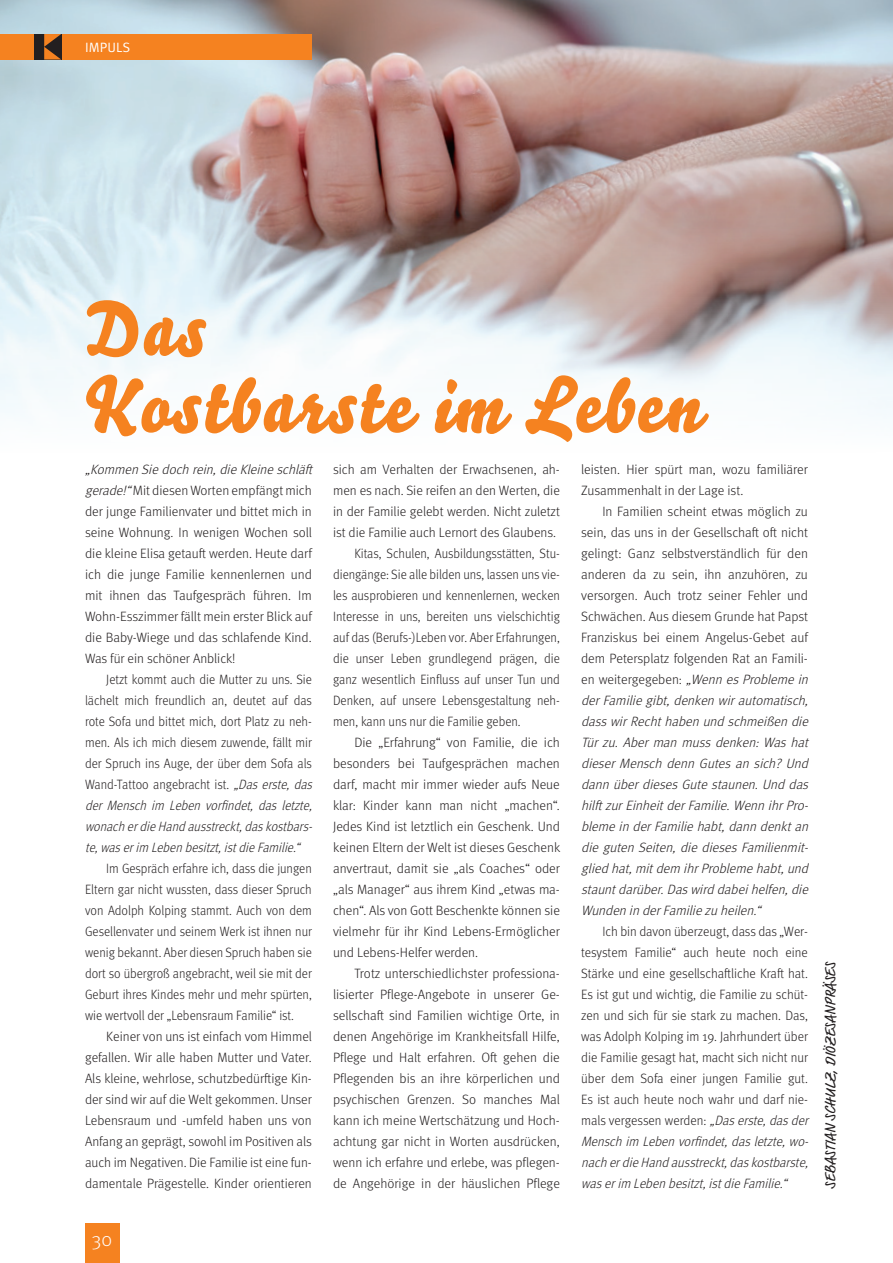
<style>
.page{position:relative;width:893px;height:1263px;background:#fff}
.page>*{position:absolute;margin:0;border:0;box-sizing:border-box;transform-origin:0 0}
.t1{font:75px/76.5px "Bello Script";letter-spacing:.03em;color:#f58220}
.t2{font:300 19.5px "Meta OT";color:#fff}
.t3{font:15px "Market Pro";color:#231f20}
.t4{font:300 13.5px/21px "Meta OT";color:#231f20}
.t5{font:300 13.5px/21px "Meta OT";color:#231f20;scale:.93 1}
.t6{font:italic 300 13.5px/21px "Meta OT";color:#231f20}
.t7{font:300 13.5px/21px "Meta OT";color:#231f20;scale:.96 1}
.t8{font:13.5px "Meta OT Norm";letter-spacing:.01em;color:#fff}
.s1{font-style:italic}
.s2{font-style:normal}
</style>
<div class="page">
<img style="left:0;top:0;width:893px;height:417px">
<div style="left:85px;top:1223px;width:34px;height:40px;background:#f58220"></div>
<div style="left:0;top:34px;width:312px;height:26px;background:#f58220"></div>
<div style="left:34px;top:34px;width:27px;height:26px;background:#231f20"></div>
<svg style="left:44px;top:34px;width:17px;height:26px"></svg>
<p class="t8" style="left:85px;top:39px;width:47px">IMPULS</p>
<h1 class="t1" style="left:85px;top:289px;width:617px">Das<br>Kostbarste im Leben</h1>
<p class="t4" style="left:85px;top:459px;width:232px"><span class="s1">„KommenSiedoch rein,dieKleineschläft gerade!“</span>Mit diesen Worten empfängt mich der junge Familienvater und bittet mich in seine Wohnung. In wenigen Wochen soll die kleine Elisa getauft werden. Heute darf ich die junge Familie kennenlernen und mit ihnen das Taufgespräch führen. Im Wohn-Esszimmer fällt mein erster Blick auf die Baby-Wiege und das schlafende Kind.<br>Was für ein schöner Anblick!</p>
<p class="t5" style="left:85px;top:669px;width:250px;text-indent:21px">Jetzt kommt auch die Mutter zu uns. Sie lächelt mich freundlich an, deutet auf das rote Sofa und bittet mich, dort Platz zu neh&shy;men. Als ich mich diesem zuwende, fällt mir der Spruch ins Auge, der über dem Sofa als Wand-Tattoo angebracht ist. <span class="s1">„Daserste,das der Mensch im Leben vorfindet, das letzte, wonacherdieHandausstreckt,daskostbars&shy;te,waserim Lebenbesitzt,istdieFamilie.“</span></p>
<p class="t5" style="left:85px;top:858px;width:245px;text-align:justify;text-indent:21px">Im Gespräch erfahre ich, dass die jungen Eltern gar nicht wussten, dass dieser Spruch von Adolph Kolping stammt. Auch von dem Gesellenvater und seinem Werk ist ihnen nur wenig bekannt. Aber diesen Spruch haben sie dort so übergroß angebracht, weil sie mit der Geburt ihres Kindes mehr und mehr spürten, wie wertvoll der „Lebensraum Familie“ ist.</p>
<p class="t4" style="left:85px;top:1026px;width:228px;text-align:justify;text-indent:21px">Keiner von uns ist einfach vom Himmel gefallen. Wir alle haben Mutter und Vater.<br>Als kleine, wehrlose, schutzbedürftige Kin&shy;der sind wir auf die Welt gekommen. Unser Lebensraum und -umfeld haben uns von Anfang an geprägt, sowohl im Positiven als auch im Negativen. Die Familie ist eine fun&shy;damentale Prägestelle. Kinder orientieren</p>
<p class="t4" style="left:333px;top:459px;width:228px">sich am Verhalten der Erwachsenen, ah-</p>
<p class="t4" style="left:333px;top:480px;width:228px">men es nach. Sie reifen an den Werten, die</p>
<p class="t4" style="left:333px;top:501px;width:228px">in der Familie gelebt werden. Nicht zuletzt</p>
<p class="t4" style="left:333px;top:522px;width:224px">ist die Familie auch Lernort des Glaubens.</p>
<p class="t5" style="left:354px;top:543px;width:222px">Kitas, Schulen, Ausbildungsstätten, Stu-</p>
<p class="t5" style="left:333px;top:564px;width:245px">diengänge: Sie alle bilden uns, lassen uns vie-</p>
<p class="t5" style="left:333px;top:585px;width:245px">les ausprobieren und kennenlernen, wecken</p>
<p class="t5" style="left:333px;top:606px;width:245px">Interesse in uns, bereiten uns vielschichtig</p>
<p class="t5" style="left:333px;top:627px;width:245px">auf das (Berufs-)Leben vor. Aber Erfahrungen,</p>
<p class="t5" style="left:333px;top:648px;width:245px">die unser Leben grundlegend prägen, die</p>
<p class="t5" style="left:333px;top:669px;width:245px">ganz wesentlich Einfluss auf unser Tun und</p>
<p class="t5" style="left:333px;top:690px;width:245px">Denken, auf unsere Lebensgestaltung neh-</p>
<p class="t5" style="left:333px;top:711px;width:203px">men, kann uns nur die Familie geben.</p>
<p class="t4" style="left:354px;top:732px;width:207px">Die „Erfahrung“ von Familie, die ich</p>
<p class="t4" style="left:333px;top:753px;width:228px">besonders bei Taufgesprächen machen</p>
<p class="t4" style="left:333px;top:774px;width:228px">darf, macht mir immer wieder aufs Neue</p>
<p class="t4" style="left:333px;top:795px;width:228px">klar: Kinder kann man nicht „machen“.</p>
<p class="t4" style="left:333px;top:816px;width:228px">Jedes Kind ist letztlich ein Geschenk. Und</p>
<p class="t4" style="left:333px;top:837px;width:229px">keinen Eltern der Welt ist dieses Geschenk</p>
<p class="t4" style="left:333px;top:858px;width:228px">anvertraut, damit sie „als Coaches“ oder</p>
<p class="t4" style="left:333px;top:879px;width:228px">„als Manager“ aus ihrem Kind „etwas ma-</p>
<p class="t4" style="left:333px;top:900px;width:228px">chen“. Als von Gott Beschenkte können sie</p>
<p class="t4" style="left:333px;top:921px;width:228px">vielmehr für ihr Kind Lebens-Ermöglicher</p>
<p class="t4" style="left:333px;top:942px;width:147px">und Lebens-Helfer werden.</p>
<p class="t4" style="left:354px;top:963px;width:207px">Trotz unterschiedlichster professiona-</p>
<p class="t4" style="left:333px;top:984px;width:228px">lisierter Pflege-Angebote in unserer Ge-</p>
<p class="t4" style="left:333px;top:1005px;width:228px">sellschaft sind Familien wichtige Orte, in</p>
<p class="t4" style="left:333px;top:1026px;width:228px">denen Angehörige im Krankheitsfall Hilfe,</p>
<p class="t4" style="left:333px;top:1047px;width:228px">Pflege und Halt erfahren. Oft gehen die</p>
<p class="t4" style="left:333px;top:1068px;width:228px">Pflegenden bis an ihre körperlichen und</p>
<p class="t4" style="left:333px;top:1089px;width:228px">psychischen Grenzen. So manches Mal</p>
<p class="t4" style="left:333px;top:1110px;width:228px">kann ich meine Wertschätzung und Hoch-</p>
<p class="t4" style="left:333px;top:1131px;width:228px">achtung gar nicht in Worten ausdrücken,</p>
<p class="t4" style="left:333px;top:1152px;width:228px">wenn ich erfahre und erlebe, was pflegen-</p>
<p class="t4" style="left:333px;top:1173px;width:228px">de Angehörige in der häuslichen Pflege</p>
<p class="t4" style="left:581px;top:459px;width:228px">leisten. Hier spürt man, wozu familiärer<br>Zusammenhalt in der Lage ist.</p>
<p class="t6" style="left:581px;top:501px;width:232px;text-indent:21px"><span class="s2">In Familien scheint etwas möglich zu sein, das uns in der Gesellschaft oft nicht gelingt: Ganz selbstverständlich für den anderen da zu sein, ihn anzuhören, zu versorgen. Auch trotz seiner Fehler und Schwächen. Aus diesem Grunde hat Papst Franziskus bei einem Angelus-Gebet auf dem Petersplatz folgenden Rat an Famili&shy;en weitergegeben:</span> „WennesProblemein derFamiliegibt,denkenwirautomatisch, dasswirRechthabenundschmeißendie Tür zu. Aber man muss denken: Was hat dieser Mensch denn Gutes an sich? Und dannüberdiesesGutestaunen.Unddas hilftzurEinheitderFamilie.WennihrPro&shy;blemeinderFamiliehabt,danndenktan die gutenSeiten, die diesesFamilienmit&shy;gliedhat,mitdem ihrProblemehabt,und stauntdarüber.Daswirddabeihelfen,die WundeninderFamiliezu heilen.“</p>
<p class="t7" style="left:581px;top:921px;width:242px;text-indent:21px">Ich bin davon überzeugt, dass das „Wer&shy;tesystem Familie“ auch heute noch eine Stärke und eine gesellschaftliche Kraft hat.<br>Es ist gut und wichtig, die Familie zu schüt&shy;zen und sich für sie stark zu machen. Das, was Adolph Kolping im 19. Jahrhundert über die Familie gesagt hat, macht sich nicht nur über dem Sofa einer jungen Familie gut.<br>Es ist auch heute noch wahr und darf nie&shy;mals vergessen werden: <span class="s1">„Daserste,dasder Menschim Lebenvorfindet,dasletzte,wo&shy;nacherdieHandausstreckt,daskostbarste, waserim Lebenbesitzt,istdieFamilie.“</span></p>
<p class="t3" style="left:820px;top:1188px;width:228px;rotate:-90deg">SEBASTIAN SCHULZ, DIÖZESANPRÄSES</p>
<h2 class="t2" style="left:92px;top:1227px;width:22px">30</h2>
</div>
